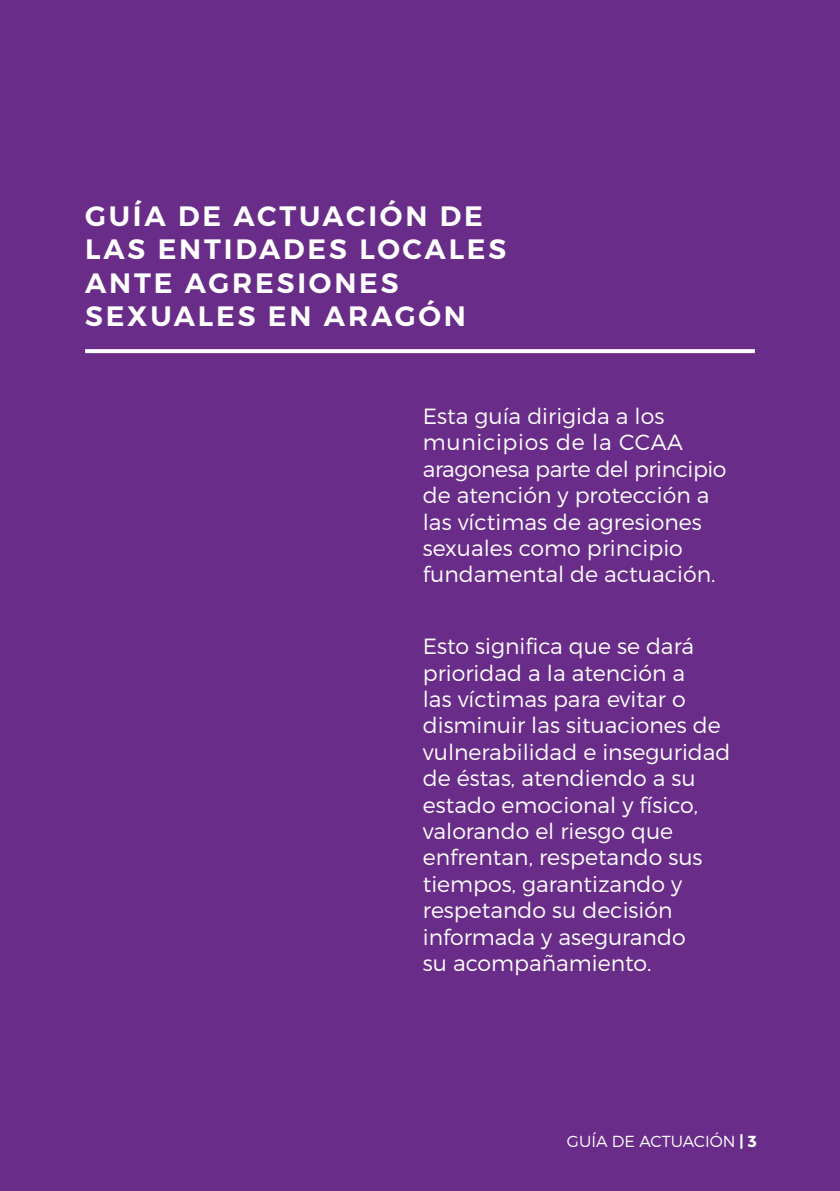
<style>
.page{position:relative;width:840px;height:1191px;background:#fff}
.page>*{position:absolute;margin:0;border:0;box-sizing:border-box;transform-origin:0 0}
.t1{font:600 28px/33.6px "Montserrat";letter-spacing:.1em;color:#fff}
.t2{font:300 22px/26.4px "Montserrat";color:#fff}
.t3{font:300 16px "Montserrat";color:#fff}
.s1{font-weight:700}
</style>
<div class="page">
<div style="left:0;top:0;width:839px;height:1191px;background:#692c88"></div>
<svg style="left:85px;top:349px;width:669px;height:4px;background:#f9f7fa"></svg>
<p class="t1" style="left:85px;top:199px;width:422px">GUÍA DE ACTUACIÓN DE<br>LAS ENTIDADES LOCALES<br>ANTE AGRESIONES<br>SEXUALES EN ARAGÓN</p>
<p class="t2" style="left:422px;top:402px;width:305px">Esta guía dirigida a los municipios de la CCAA aragonesa parte del principio de atención y protección a las víctimas de agresiones sexuales como principio fundamental de actuación.</p>
<p class="t2" style="left:422px;top:633px;width:309px">Esto significa que se dará prioridad a la atención a<br>las víctimas para evitar o disminuir las situaciones de vulnerabilidad e inseguridad de éstas, atendiendo a su estado emocional y físico, valorando el riesgo que enfrentan, respetando sus tiempos, garantizando y respetando su decisión informada y asegurando<br>su acompañamiento.</p>
<p class="t3" style="left:566px;top:1131px;width:191px">GUÍA DE ACTUACIÓN <span class="s1">| 3</span></p>
</div>
